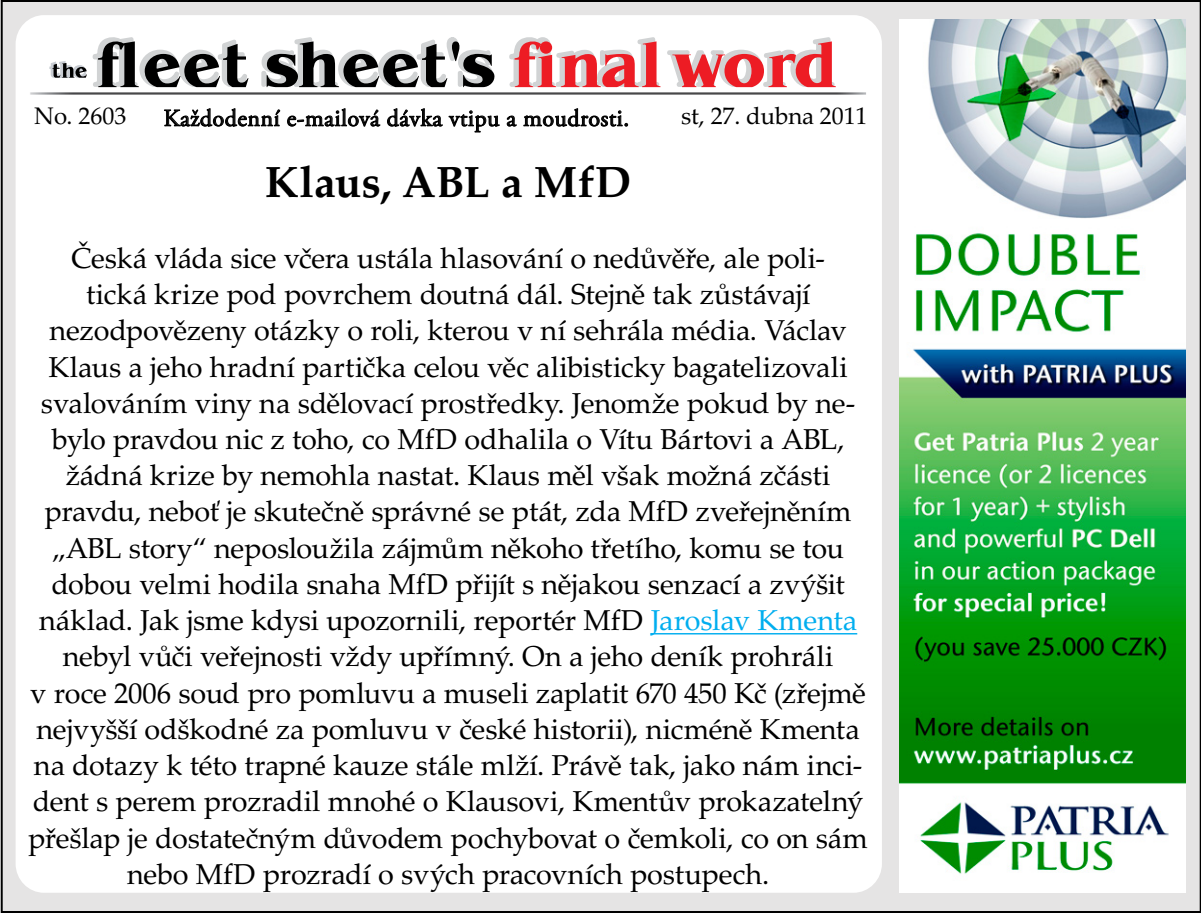
<style>
.page{position:relative;width:1201px;height:913px;background:#fff}
.page>*{position:absolute;margin:0;border:0;box-sizing:border-box;transform-origin:0 0}
.t1{font:700 43.6px "Palatino LTCE";color:#000}
.t2{font:28.8px/36.2px "Palatino LTCE";letter-spacing:-.01em;color:#000;text-align:center}
.t3{font:24px "Adobe Garamond Pro";letter-spacing:.02em;color:#000}
.t4{font:24px "Palatino LTCE";letter-spacing:-.005em;color:#000}
.s1{color:#00aeef}
</style>
<div class="page">
<div style="left:2px;top:1px;width:1198px;height:910px;background:#e5e4e4"></div>
<div style="left:16px;top:15px;width:865px;height:877px;background:#fff;border-radius:29px"></div>
<svg style="left:164px;top:108px;width:116px;height:19px"></svg>
<svg style="left:287px;top:108px;width:93px;height:19px"></svg>
<svg style="left:387px;top:108px;width:55px;height:19px"></svg>
<svg style="left:449px;top:110px;width:50px;height:22px"></svg>
<svg style="left:507px;top:115px;width:9px;height:12px"></svg>
<svg style="left:523px;top:108px;width:104px;height:19px"></svg>
<img style="left:30px;top:92px;width:836px;height:3px">
<svg style="left:49px;top:37px;width:446px;height:50px"></svg>
<svg style="left:509px;top:37px;width:326px;height:50px"></svg>
<img style="left:899px;top:19px;width:286px;height:872px">
<hr style="left:650px;top:632px;width:207px;height:2px;background:#00aeef">
<p class="t4" style="left:34px;top:102px;width:94px">No. 2603</p>
<p class="t4" style="left:681px;top:102px;width:188px">st, 27. dubna 2011</p>
<p class="t3" style="left:163px;top:104px;width:467px">Každodenní e-mailová dávka vtipu a moudrosti.</p>
<h1 class="t1" style="left:265px;top:157px;width:368px">Klaus, ABL a MfD</h1>
<p class="t2" style="left:28px;top:240px;width:841px">Česká vláda sice včera ustála hlasování o nedůvěře, ale poli-<br>tická krize pod povrchem doutná dál. Stejně tak zůstávají nezodpovězeny otázky o roli, kterou v ní sehrála média. Václav Klaus a jeho hradní partička celou věc alibisticky bagatelizovali svalováním viny na sdělovací prostředky. Jenomže pokud by ne&shy;bylo pravdou nic z toho, co MfD odhalila o Vítu Bártovi a ABL, žádná krize by nemohla nastat. Klaus měl však možná zčásti pravdu, neboť je skutečně správné se ptát, zda MfD zveřejněním „ABL story“ neposloužila zájmům někoho třetího, komu se tou dobou velmi hodila snaha MfD přijít s nějakou senzací a zvýšit náklad. Jak jsme kdysi upozornili, reportér MfD <span class="s1">Jaroslav Kmenta </span>nebyl vůči veřejnosti vždy upřímný. On a jeho deník prohráli<br>v roce 2006 soud pro pomluvu a museli zaplatit 670 450 Kč (zřejmě nejvyšší odškodné za pomluvu v české historii), nicméně Kmenta na dotazy k této trapné kauze stále mlží. Právě tak, jako nám inci&shy;dent s perem prozradil mnohé o Klausovi, Kmentův prokazatelný přešlap je dostatečným důvodem pochybovat o čemkoli, co on sám nebo MfD prozradí o svých pracovních postupech.</p>
</div>
